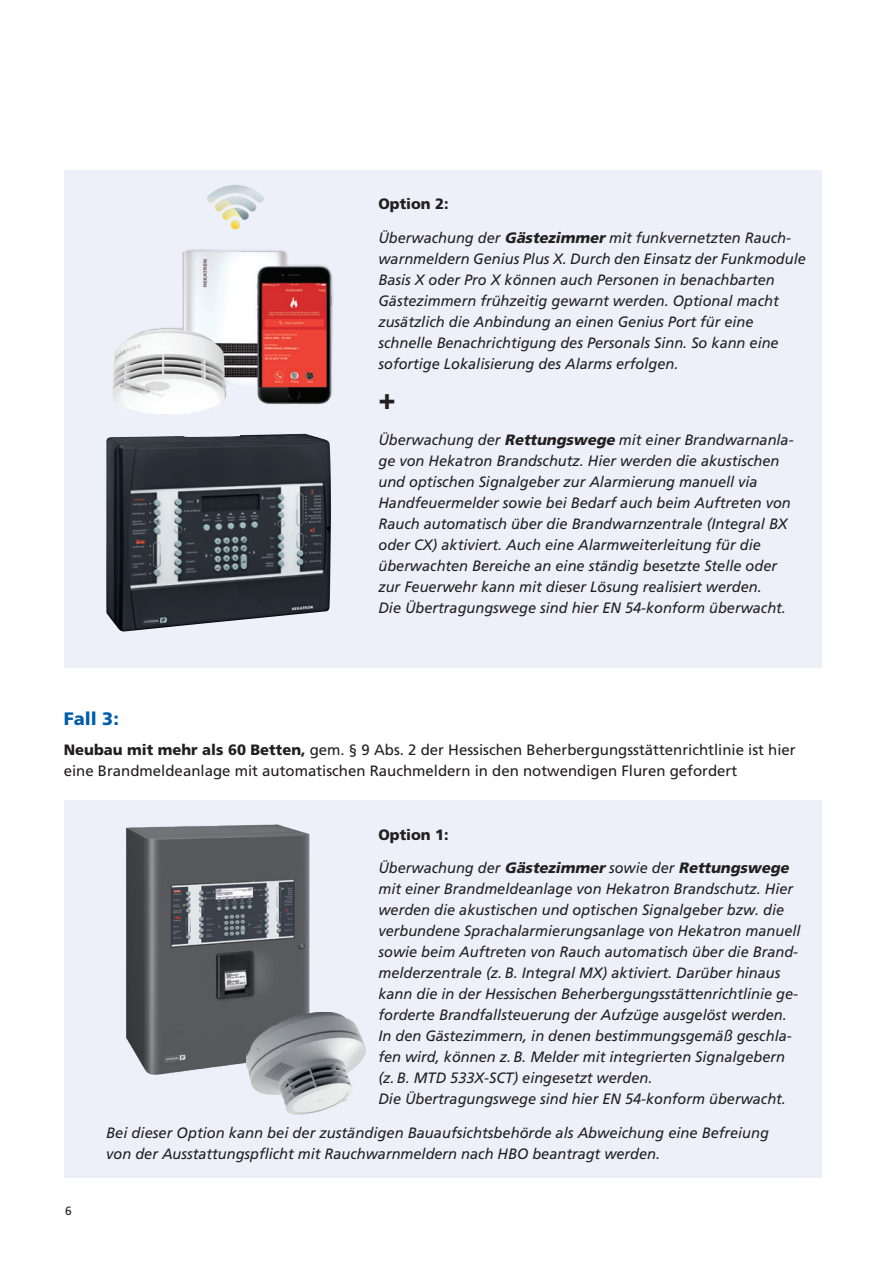
<style>
.page{position:relative;width:893px;height:1263px;background:#fff}
.page>*{position:absolute;margin:0;border:0;box-sizing:border-box;transform-origin:0 0}
.t1{font:900 29.25px "Frutiger LT Pro";color:#231f20}
.Subhead_blau{font:900 18px "Frutiger LT Pro";color:#015dab}
.t2{font:italic 15px/21px "Frutiger LT Pro";color:#231f20}
.Aufzählungstexte{font:15px/21px "Frutiger LT Pro";color:#231f20}
.t3{font:900 15px "Frutiger LT Pro";color:#231f20}
.t4{font:12px "Frutiger LT Pro";color:#231f20}
.s1{font-weight:900}
</style>
<div class="page">
<div style="left:64px;top:170px;width:758px;height:498px;background:#edf0f8"></div>
<img style="left:106px;top:434px;width:225px;height:197px">
<img style="left:112px;top:185px;width:221px;height:230px">
<div style="left:64px;top:801px;width:758px;height:377px;background:#edf0f8"></div>
<img style="left:126px;top:824px;width:184px;height:251px">
<img style="left:247px;top:1012px;width:119px;height:102px">
<p class="t3" style="left:378px;top:194px;width:72px">Option 2:</p>
<p class="t2" style="left:378px;top:227px;width:413px">Überwachung der <span class="s1">Gästezimmer</span> mit funkvernetzten Rauch-</p>
<p class="t2" style="left:378px;top:248px;width:429px">warnmeldern Genius Plus X. Durch den Einsatz der Funkmodule</p>
<p class="t2" style="left:378px;top:269px;width:402px">Basis X oder Pro X können auch Personen in benachbarten Gästezimmern frühzeitig gewarnt werden. Optional macht zusätzlich die Anbindung an einen Genius Port für eine schnelle Benachrichtigung des Personals Sinn. So kann eine sofortige Lokalisierung des Alarms erfolgen.</p>
<p class="t1" style="left:378px;top:381px;width:19px">+</p>
<p class="t2" style="left:378px;top:429px;width:417px">Überwachung der <span class="s1">Rettungswege</span> mit einer Brandwarnanla&shy;ge von Hekatron Brandschutz. Hier werden die akustischen und optischen Signalgeber zur Alarmierung manuell via Handfeuermelder sowie bei Bedarf auch beim Auftreten von Rauch automatisch über die Brandwarnzentrale (Integral BX oder CX) aktiviert. Auch eine Alarmweiterleitung für die überwachten Bereiche an eine ständig besetzte Stelle oder zur Feuerwehr kann mit dieser Lösung realisiert werden.<br>Die Übertragungswege sind hier EN 54-konform überwacht.</p>
<p class="Subhead_blau" style="left:64px;top:708px;width:57px">Fall 3:</p>
<p class="Aufzählungstexte" style="left:64px;top:739px;width:733px"><span class="s1">Neubau mit mehr als 60 Betten,</span> gem. § 9 Abs. 2 der Hessischen Beherbergungsstättenrichtlinie ist hier eine Brandmeldeanlage mit automatischen Rauchmeldern in den notwendigen Fluren gefordert</p>
<p class="t4" style="left:65px;top:1204px;width:8px">6</p>
<p class="t3" style="left:378px;top:825px;width:72px">Option 1:</p>
<p class="t2" style="left:378px;top:858px;width:424px">Ü b e r wa c h u n g d e r <span class="s1">Gästezimmer</span> s o wi e d e r <span class="s1">Rettungswege </span>mit einer Brandmeldeanlage von Hekatron Brandschutz. Hier werden die akustischen und optischen Signalgeber bzw. die verbundene Sprachalarmierungsanlage von Hekatron manuell sowie beim Auftreten von Rauch automatisch über die Brand&shy;melderzentrale (z. B. Integral MX) aktiviert. Darüber hinaus kann die in der Hessischen Beherbergungsstättenrichtlinie ge&shy;forderte Brandfallsteuerung der Aufzüge ausgelöst werden.</p>
<p class="t2" style="left:378px;top:1026px;width:415px">In den Gästezimmern, in denen bestimmungsgemäß geschla&shy;fen wird, können z. B. Melder mit integrierten Signalgebern (z. B. MTD 533X-SCT) eingesetzt werden.<br>Die Übertragungswege sind hier EN 54-konform überwacht.</p>
<p class="t2" style="left:106px;top:1122px;width:664px">Bei dieser Option kann bei der zuständigen Bauaufsichtsbehörde als Abweichung eine Befreiung von der Ausstattungspflicht mit Rauchwarnmeldern nach HBO beantragt werden.</p>
</div>
